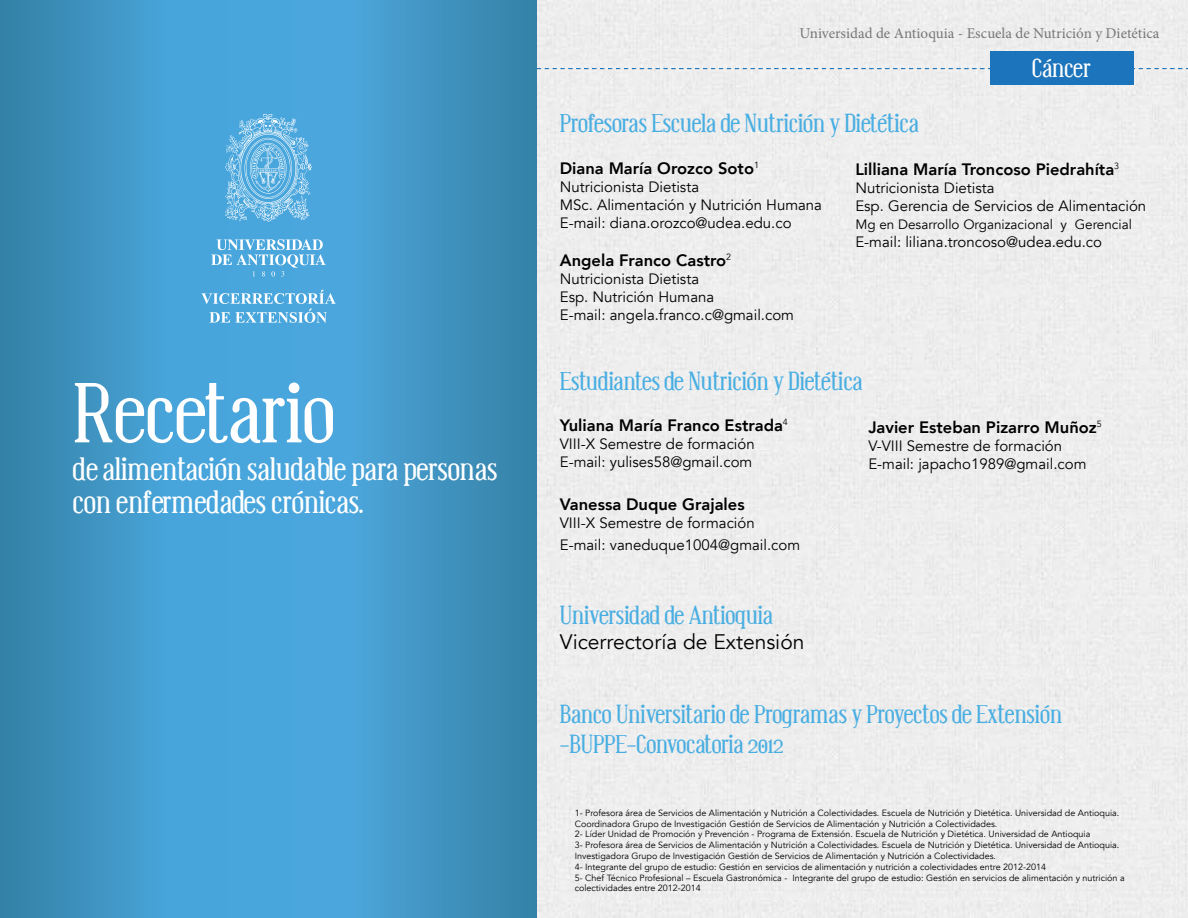
<style>
.page{position:relative;width:1188px;height:918px;background:#fff}
.page>*{position:absolute;margin:0;border:0;box-sizing:border-box;transform-origin:0 0}
.t1{font:83.4px "Bistecca";color:#fff}
.t2{font:31.5px/32.8px "Bistecca";color:#fff}
.t3{font:25.8px "Bistecca";color:#fff}
.t4{font:25.5px/30.6px "Bistecca";color:#49aee2}
.t5{font:21px "Avenir";color:#000}
.t6{font:800 16.5px "Avenir";color:#000}
.t7{font:15px/18px "Avenir";color:#000}
.t8{font:15px "Minion Pro";color:#777}
.t9{font:13.5px "Avenir";color:#000}
.t10{font:9px/10.8px "Avenir";color:#000}
</style>
<div class="page">
<div style="left:537px;top:0;width:650px;height:918px;background:#ededed"></div>
<svg style="left:537px;top:68px;width:651px;height:1px"></svg>
<div style="left:990px;top:51px;width:144px;height:34px;background:#1c75bc"></div>
<svg style="left:0;top:0;width:537px;height:918px;background:#4198c8"></svg>
<svg style="left:225px;top:114px;width:87px;height:108px;background:#6fb8e3"></svg>
<svg style="left:211px;top:239px;width:115px;height:38px;background:#6fb8e3"></svg>
<svg style="left:201px;top:290px;width:135px;height:33px;background:#71b9e3"></svg>
<h1 class="t1" style="left:73px;top:364px;width:264px">Recetario</h1>
<h2 class="t2" style="left:73px;top:453px;width:426px">de alimentación saludable para personas con enfermedades crónicas.</h2>
<h3 class="t8" style="left:799px;top:23px;width:362px">Universidad de Antioquia - Escuela de Nutrición y Dietética</h3>
<h3 class="t3" style="left:1032px;top:52px;width:60px">Cáncer</h3>
<h3 class="t4" style="left:560px;top:108px;width:361px">Profesoras Escuela de Nutrición y Dietética</h3>
<h3 class="t6" style="left:560px;top:155px;width:201px">Diana María Orozco Soto<sup>1</sup></h3>
<h3 class="t7" style="left:560px;top:178px;width:264px">Nutricionista Dietista<br>MSc. Alimentación y Nutrición Humana<br>E-mail: diana.orozco@udea.edu.co</h3>
<h3 class="t6" style="left:560px;top:247px;width:173px">Angela Franco Castro<sup>2</sup></h3>
<h3 class="t7" style="left:560px;top:270px;width:236px">Nutricionista Dietista<br>Esp. Nutrición Humana<br>E-mail: angela.franco.c@gmail.com</h3>
<h3 class="t6" style="left:855px;top:156px;width:265px">Lilliana María Troncoso Piedrahíta<sup>3</sup></h3>
<h3 class="t7" style="left:855px;top:179px;width:292px">Nutricionista Dietista<br>Esp. Gerencia de Servicios de Alimentación</h3>
<h3 class="t9" style="left:855px;top:216px;width:278px">Mg en Desarrollo Organizacional y Gerencial</h3>
<h3 class="t7" style="left:855px;top:233px;width:248px">E-mail: liliana.troncoso@udea.edu.co</h3>
<h3 class="t4" style="left:560px;top:366px;width:304px">Estudiantes de Nutrición y Dietética</h3>
<h3 class="t6" style="left:560px;top:413px;width:230px">Yuliana María Franco Estrada<sup>4</sup></h3>
<h3 class="t7" style="left:560px;top:435px;width:196px">VIII-X Semestre de formación<br>E-mail: yulises58@gmail.com</h3>
<h3 class="t6" style="left:560px;top:492px;width:186px">Vanessa Duque Grajales</h3>
<h3 class="t7" style="left:560px;top:513px;width:242px;line-height:21.6px">VIII-X Semestre de formación<br>E-mail: vaneduque1004@gmail.com</h3>
<h3 class="t6" style="left:868px;top:414px;width:235px">Javier Esteban Pizarro Muñoz<sup>5</sup></h3>
<h3 class="t7" style="left:868px;top:437px;width:220px">V-VIII Semestre de formación<br>E-mail: japacho1989@gmail.com</h3>
<h3 class="t4" style="left:560px;top:600px;width:215px">Universidad de Antioquia</h3>
<h3 class="t5" style="left:560px;top:629px;width:246px">Vicerrectoría de Extensión</h3>
<h3 class="t4" style="left:560px;top:699px;width:504px">Banco Universitario de Programas y Proyectos de Extensión -BUPPE-Convocatoria 2012</h3>
<p class="t10" style="left:575px;top:807px;width:552px">1- Profesora área de Servicios de Alimentación y Nutrición a Colectividades. Escuela de Nutrición y Dietética. Universidad de Antioquia.<br>Coordinadora Grupo de Investigación Gestión de Servicios de Alimentación y Nutrición a Colectividades.<br>2- Líder Unidad de Promoción y Prevención - Programa de Extensión. Escuela de Nutrición y Dietética. Universidad de Antioquia<br>3- Profesora área de Servicios de Alimentación y Nutrición a Colectividades. Escuela de Nutrición y Dietética. Universidad de Antioquia.<br>Investigadora Grupo de Investigación Gestión de Servicios de Alimentación y Nutrición a Colectividades.<br>4- Integrante del grupo de estudio: Gestión en servicios de alimentación y nutrición a colectividades entre 2012-2014<br>5- Chef Técnico Profesional – Escuela Gastronómica - Integrante del grupo de estudio: Gestión en servicios de alimentación y nutrición a colectividades entre 2012-2014</p>
</div>
